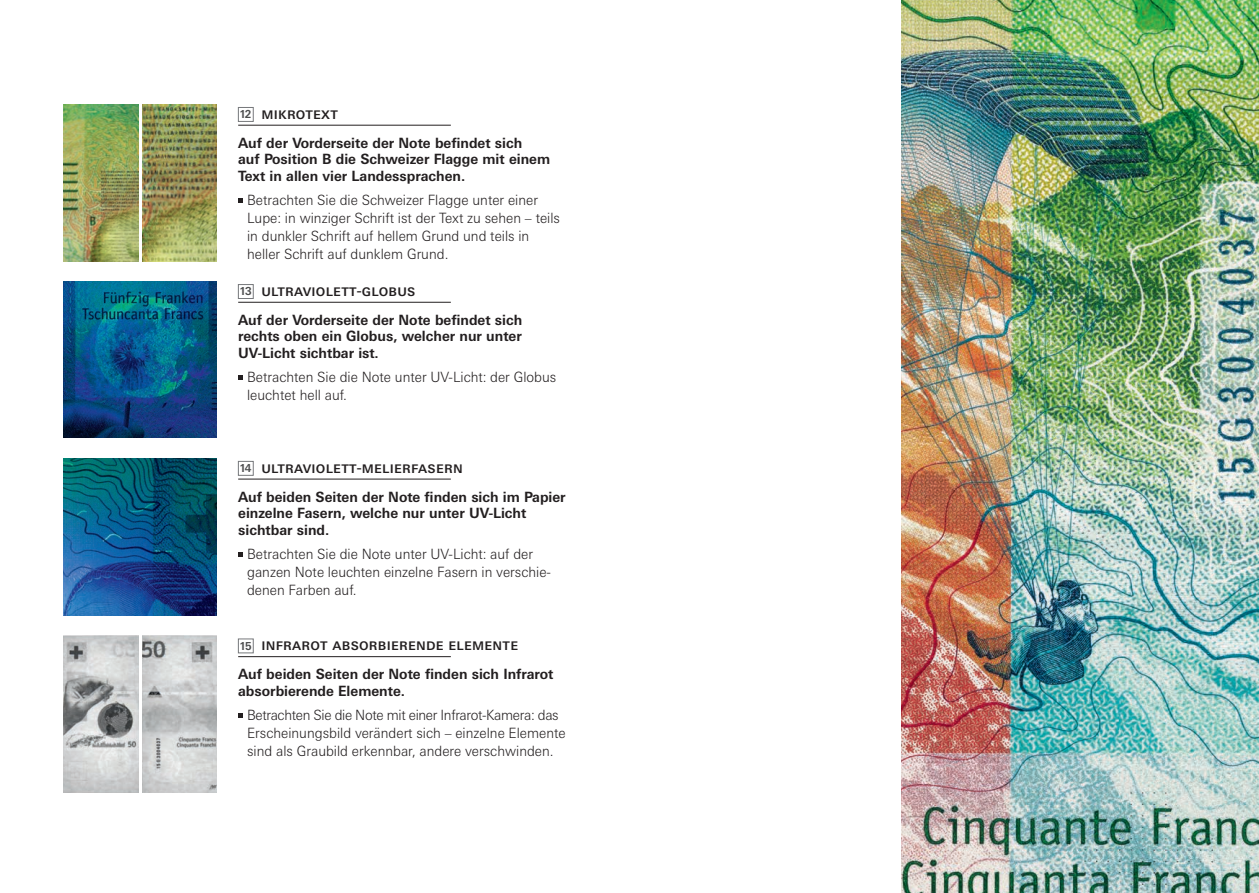
<style>
.page{position:relative;width:1259px;height:893px;background:#fff}
.page>*{position:absolute;margin:0;border:0;box-sizing:border-box;transform-origin:0 0}
.t1{font:500 15.75px "Univers Next Pro";letter-spacing:.015em;color:#231f20;scale:.95 1}
.t2{font:300 14.1px/18px "Univers Next Pro";color:#231f20;scale:.95 1}
.t3{font:700 14.1px/16.5px "Univers Next Pro";color:#231f20;scale:.95 1}
.s1{font-weight:700;font-size:10.95px;color:#4b4c4d}
</style>
<div class="page">
<img style="left:64px;top:104px;width:74px;height:157px">
<img style="left:142px;top:104px;width:75px;height:157px">
<img style="left:64px;top:636px;width:74px;height:157px">
<img style="left:64px;top:281px;width:153px;height:157px">
<img style="left:142px;top:636px;width:75px;height:157px">
<img style="left:64px;top:458px;width:153px;height:157px">
<img style="left:901px;top:0;width:358px;height:893px">
<hr style="left:238px;top:302px;width:213px;height:1px;background:#231f20">
<div style="left:238px;top:284px;width:15px;height:15px;border:1px solid #76787b"></div>
<svg style="left:238px;top:375px;width:4px;height:5px"></svg>
<hr style="left:238px;top:479px;width:213px;height:1px;background:#231f20">
<div style="left:238px;top:461px;width:15px;height:14px;border:1px solid #76787b"></div>
<svg style="left:238px;top:552px;width:4px;height:4px"></svg>
<hr style="left:238px;top:656px;width:213px;height:1px;background:#231f20">
<div style="left:238px;top:639px;width:15px;height:14px;border:1px solid #76787b"></div>
<svg style="left:238px;top:713px;width:4px;height:4px"></svg>
<hr style="left:238px;top:125px;width:213px;height:1px;background:#231f20">
<div style="left:238px;top:107px;width:15px;height:15px;border:1px solid #76787b"></div>
<svg style="left:238px;top:198px;width:4px;height:5px"></svg>
<p class="t1" style="left:240px;top:104px;width:104px"><span class="s1">12</span> Mikrotext</p>
<p class="t3" style="left:238px;top:135px;width:330px">Auf der Vorderseite der Note befindet sich<br>auf Position B die Schweizer Flagge mit einem<br>Text in allen vier Landessprachen.</p>
<p class="t2" style="left:247px;top:191px;width:331px">Betrachten Sie die Schweizer Flagge unter einer Lupe: in winziger Schrift ist der Text zu sehen – teils in dunkler Schrift auf hellem Grund und teils in heller Schrift auf dunklem Grund.</p>
<p class="t1" style="left:240px;top:281px;width:186px"><span class="s1">13</span> Ultraviolett-Globus</p>
<p class="t3" style="left:238px;top:312px;width:300px;text-align:justify">Auf der Vorderseite der Note befindet sich rechts oben ein Globus, welcher nur unter UV-Licht sichtbar ist.</p>
<p class="t2" style="left:247px;top:368px;width:327px">Betrachten Sie die Note unter UV-Licht: der Globus leuchtet hell auf.</p>
<p class="t1" style="left:240px;top:458px;width:216px"><span class="s1">14</span> Ultraviolett-Melierfasern</p>
<p class="t3" style="left:238px;top:488px;width:346px">Auf beiden Seiten der Note finden sich im Papier einzelne Fasern, welche nur unter UV-Licht sichtbar sind.</p>
<p class="t2" style="left:247px;top:545px;width:321px">Betrachten Sie die Note unter UV-Licht: auf der ganzen Note leuchten einzelne Fasern in verschie&shy;denen Farben auf.</p>
<p class="t1" style="left:240px;top:635px;width:164px"><span class="s1">15</span> In frarot absorbierende</p>
<p class="t1" style="left:448px;top:635px;width:27px">Elemen</p>
<p class="t1" style="left:502px;top:635px;width:16px">te</p>
<p class="t3" style="left:238px;top:666px;width:333px">Auf beiden Seiten der Note finden sich Infrarot absorbierende Elemente.</p>
<p class="t2" style="left:247px;top:706px;width:337px">Betrachten Sie die Note mit einer Infrarot-Kamera: das<br>Erscheinungsbild verändert sich – einzelne Elemente sind als Graubild erkennbar, andere verschwinden.</p>
</div>
